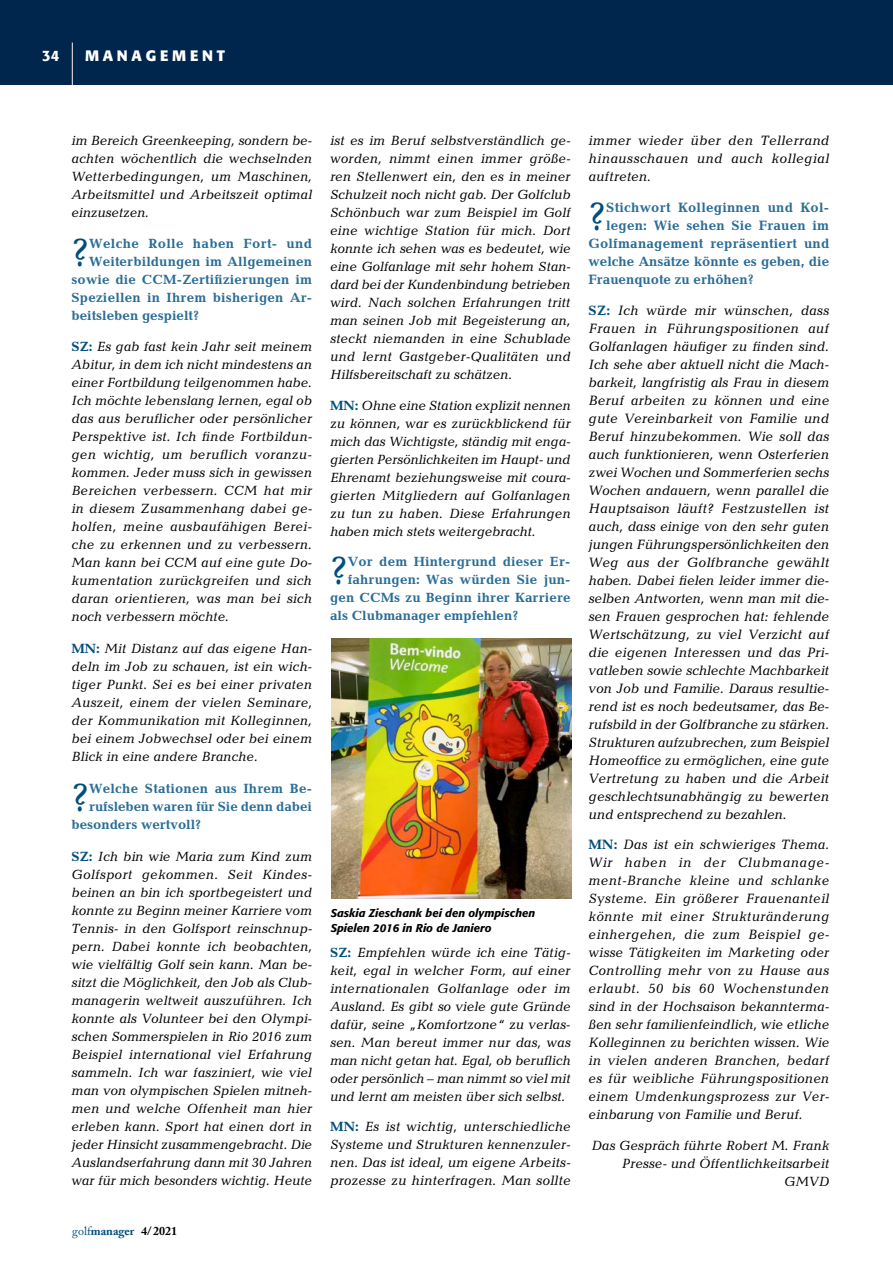
<style>
.page{position:relative;width:893px;height:1263px;background:#fff}
.page>*{position:absolute;margin:0;border:0;box-sizing:border-box;transform-origin:0 0}
.t1{font:40.05px "Candida";color:#004e7c}
.t2{font:39.9px "Candida";color:#004e7c}
.t3{font:700 15px "Formata";letter-spacing:.25em;color:#fff}
.t4{font:500 15px "Formata";color:#fff}
.t5{font:italic 13.65px/18px "Candida";color:#000;text-align:justify}
.t6{font:700 13.65px "Candida";letter-spacing:.015em;color:#2a6d96}
.t7{font:italic 13.5px/18px "Candida";color:#000;text-align:justify}
.t8{font:700 13.5px "Candida";letter-spacing:.01em;color:#2a6d96}
.t9{font:700 13.5px "Candida";letter-spacing:.03em;color:#2a6d96}
.t10{font:700 12px "Adobe Caslon Pro";color:#004e7c}
.t11{font:italic 500 11.25px/14.4px "Formata";color:#000}
.s1{font-weight:700;font-style:normal;color:#004e7c}
.s2{font-weight:400}
.s3{color:#000}
</style>
<div class="page">
<div style="left:0;top:0;width:893px;height:85px;background:#00264e"></div>
<hr style="left:72px;top:43px;width:1px;height:42px;background:#fff">
<img style="left:331px;top:639px;width:241px;height:260px">
<p class="t4" style="left:42px;top:46px;width:19px">34</p>
<p class="t3" style="left:85px;top:46px;width:142px">MANAGEMENT</p>
<p class="t7" style="left:71px;top:131px;width:242px">im Bereich Greenkeeping, sondern be&shy;achten wöchentlich die wechselnden Wetterbedingungen, um Maschinen, Arbeitsmittel und Arbeitszeit optimal einzusetzen.</p>
<h2 class="t2" style="left:71px;top:229px;width:19px">?</h2>
<p class="t9" style="left:89px;top:235px;width:224px">Welche Rolle haben Fort- und</p>
<p class="t8" style="left:89px;top:253px;width:224px">Weiterbildungen im Allgemeinen</p>
<p class="t8" style="left:71px;top:271px;width:242px">sowie die CCM-Zertifizierungen im</p>
<p class="t8" style="left:71px;top:289px;width:242px">Speziellen in Ihrem bisherigen Ar-</p>
<p class="t8" style="left:71px;top:307px;width:129px">beitsleben gespielt?</p>
<p class="t7" style="left:71px;top:338px;width:242px"><span class="s1">SZ:</span> Es gab fast kein Jahr seit meinem Abitur, in dem ich nicht mindestens an einer Fortbildung teilgenommen habe.<br>Ich möchte lebenslang lernen, egal ob das aus beruflicher oder persönlicher Perspektive ist. Ich finde Fortbildun&shy;gen wichtig, um beruflich voranzu&shy;kommen. Jeder muss sich in gewissen Bereichen verbessern. CCM hat mir in diesem Zusammenhang dabei ge&shy;holfen, meine ausbaufähigen Berei&shy;che zu erkennen und zu verbessern.<br>Man kann bei CCM auf eine gute Do&shy;kumentation zurückgreifen und sich daran orientieren, was man bei sich noch verbessern möchte.</p>
<p class="t7" style="left:71px;top:640px;width:242px"><span class="s1">MN:</span> Mit Distanz auf das eigene Han&shy;deln im Job zu schauen, ist ein wich&shy;tiger Punkt. Sei es bei einer privaten Auszeit, einem der vielen Seminare, der Kommunikation mit Kolleginnen, bei einem Jobwechsel oder bei einem Blick in eine andere Branche.</p>
<h2 class="t2" style="left:71px;top:775px;width:19px">?</h2>
<p class="t8" style="left:89px;top:781px;width:224px">Welche Stationen aus Ihrem Be-</p>
<p class="t8" style="left:89px;top:799px;width:224px">rufsleben waren für Sie denn dabei</p>
<p class="t8" style="left:71px;top:817px;width:131px">besonders wertvoll?</p>
<p class="t7" style="left:71px;top:847px;width:242px"><span class="s1">SZ:</span> Ich bin wie Maria zum Kind zum Golfsport gekommen. Seit Kindes&shy;beinen an bin ich sportbegeistert und konnte zu Beginn meiner Karriere vom Tennis- in den Golfsport reinschnup&shy;pern. Dabei konnte ich beobachten, wie vielfältig Golf sein kann. Man be&shy;sitzt die Möglichkeit, den Job als Club&shy;managerin weltweit auszuführen. Ich konnte als Volunteer bei den Olympi&shy;schen Sommerspielen in Rio 2016 zum Beispiel international viel Erfahrung sammeln. Ich war fasziniert, wie viel man von olympischen Spielen mitneh&shy;men und welche Offenheit man hier erleben kann. Sport hat einen dort in jeder Hinsicht zusammengebracht. Die Auslandserfahrung dann mit 30 Jahren war für mich besonders wichtig. Heute</p>
<p class="t10" style="left:72px;top:1224px;width:107px"><span class="s2">golf</span>manager <span class="s3">4/2021</span></p>
<p class="t7" style="left:330px;top:131px;width:242px">ist es im Beruf selbstverständlich ge&shy;worden, nimmt einen immer größe&shy;ren Stellenwert ein, den es in meiner Schulzeit noch nicht gab. Der Golfclub Schönbuch war zum Beispiel im Golf eine wichtige Station für mich. Dort konnte ich sehen was es bedeutet, wie eine Golfanlage mit sehr hohem Stan&shy;dard bei der Kundenbindung betrieben wird. Nach solchen Erfahrungen tritt man seinen Job mit Begeisterung an, steckt niemanden in eine Schublade und lernt Gastgeber-Qualitäten und Hilfsbereitschaft zu schätzen.</p>
<p class="t7" style="left:330px;top:396px;width:242px"><span class="s1">MN:</span> Ohne eine Station explizit nennen zu können, war es zurückblickend für mich das Wichtigste, ständig mit enga&shy;gierten Persönlichkeiten im Haupt- und Ehrenamt beziehungsweise mit coura&shy;gierten Mitgliedern auf Golfanlagen zu tun zu haben. Diese Erfahrungen haben mich stets weitergebracht.</p>
<h2 class="t2" style="left:330px;top:548px;width:19px">?</h2>
<p class="t8" style="left:348px;top:554px;width:224px">Vor dem Hintergrund dieser Er-</p>
<p class="t8" style="left:348px;top:572px;width:224px">fahrungen: Was würden Sie jun-</p>
<p class="t8" style="left:330px;top:590px;width:242px">gen CCMs zu Beginn ihrer Karriere</p>
<p class="t8" style="left:330px;top:608px;width:190px">als Clubmanager empfehlen?</p>
<p class="t11" style="left:331px;top:906px;width:206px">Saskia Zieschank bei den olympischen<br>Spielen 2016 in Rio de Janiero</p>
<p class="t7" style="left:330px;top:943px;width:242px"><span class="s1">SZ:</span> Empfehlen würde ich eine Tätig&shy;keit, egal in welcher Form, auf einer internationalen Golfanlage oder im Ausland. Es gibt so viele gute Gründe dafür, seine „Komfortzone“ zu verlas&shy;sen. Man bereut immer nur das, was man nicht getan hat. Egal, ob beruflich oder persönlich – man nimmt so viel mit und lernt am meisten über sich selbst.</p>
<p class="t7" style="left:330px;top:1117px;width:242px"><span class="s1">MN:</span> Es ist wichtig, unterschiedliche<br>Systeme und Strukturen kennenzuler-</p>
<p class="t5" style="left:330px;top:1153px;width:242px">nen. Das ist ideal, um eigene Arbeits&shy;prozesse zu hinterfragen. Man sollte</p>
<p class="t5" style="left:589px;top:131px;width:242px">immer wieder über den Tellerrand hinausschauen und auch kollegial auftreten.</p>
<h1 class="t1" style="left:589px;top:193px;width:19px">?</h1>
<p class="t6" style="left:606px;top:199px;width:225px">Stichwort Kolleginnen und Kol-</p>
<p class="t6" style="left:606px;top:217px;width:224px">legen: Wie sehen Sie Frauen im</p>
<p class="t6" style="left:589px;top:235px;width:242px">Golfmanagement repräsentiert und</p>
<p class="t6" style="left:589px;top:253px;width:242px">welche Ansätze könnte es geben, die</p>
<p class="t6" style="left:589px;top:271px;width:167px">Frauenquote zu erhöhen?</p>
<p class="t5" style="left:589px;top:301px;width:242px"><span class="s1">SZ:</span> Ich würde mir wünschen, dass Frauen in Führungspositionen auf Golfanlagen häufiger zu finden sind.<br>Ich sehe aber aktuell nicht die Mach&shy;barkeit, langfristig als Frau in diesem Beruf arbeiten zu können und eine gute Vereinbarkeit von Familie und Beruf hinzubekommen. Wie soll das auch funktionieren, wenn Osterferien zwei Wochen und Sommerferien sechs Wochen andauern, wenn parallel die Hauptsaison läuft? Festzustellen ist auch, dass einige von den sehr guten jungen Führungspersönlichkeiten den Weg aus der Golfbranche gewählt haben. Dabei fielen leider immer die&shy;selben Antworten, wenn man mit die&shy;sen Frauen gesprochen hat: fehlende Wertschätzung, zu viel Verzicht auf die eigenen Interessen und das Pri&shy;vatleben sowie schlechte Machbarkeit von Job und Familie. Daraus resultie&shy;rend ist es noch bedeutsamer, das Be&shy;rufsbild in der Golfbranche zu stärken.<br>Strukturen aufzubrechen, zum Beispiel Homeoffice zu ermöglichen, eine gute Vertretung zu haben und die Arbeit geschlechtsunabhängig zu bewerten und entsprechend zu bezahlen.</p>
<p class="t5" style="left:589px;top:836px;width:242px"><span class="s1">MN:</span> Das ist ein schwieriges Thema.<br>Wir haben in der Clubmanage&shy;ment-Branche kleine und schlanke Systeme. Ein größerer Frauenanteil könnte mit einer Strukturänderung einhergehen, die zum Beispiel ge&shy;wisse Tätigkeiten im Marketing oder Controlling mehr von zu Hause aus erlaubt. 50 bis 60 Wochenstunden sind in der Hochsaison bekannterma&shy;ßen sehr familienfeindlich, wie etliche Kolleginnen zu berichten wissen. Wie in vielen anderen Branchen, bedarf es für weibliche Führungspositionen einem Umdenkungsprozess zur Ver&shy;einbarung von Familie und Beruf.</p>
<p class="t7" style="left:591px;top:1136px;width:239px;text-align:right">Das Gespräch führte Robert M. Frank<br>Presse- und Öffentlichkeitsarbeit<br>GMVD</p>
</div>
